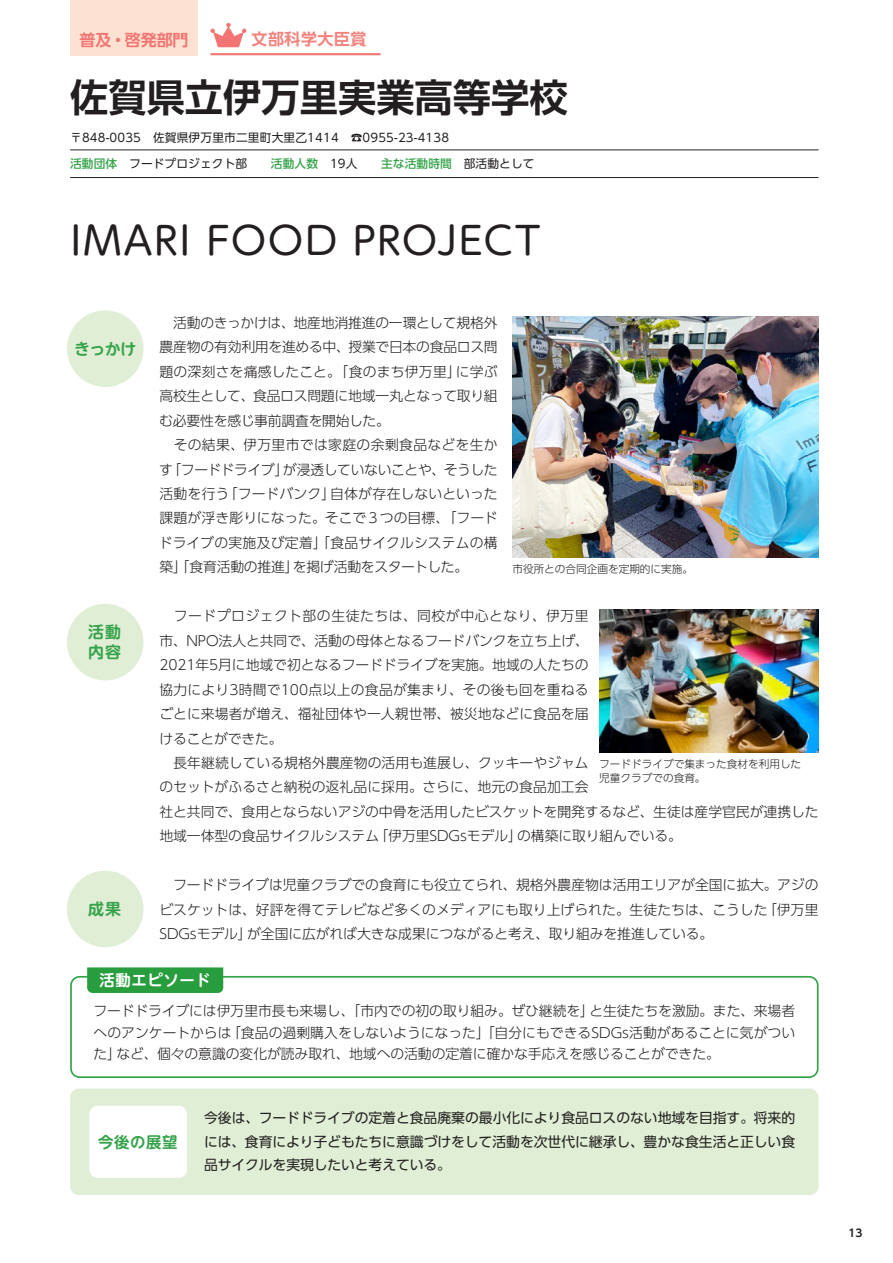
<style>
.page{position:relative;width:893px;height:1263px;background:#fff}
.page>*{position:absolute;margin:0;border:0;box-sizing:border-box;transform-origin:0 0}
.t1{font:38.25px "UD Shin M Go Pro";letter-spacing:.035em;color:#231f20}
.t2{font:700 38.25px "UD Shin Go Pro De";color:#231f20}
.t3{font:700 15.9px/20.2px "UD Shin M Go Pro De";letter-spacing:.015em;color:#36a34b}
.t4{font:700 15.9px "UD Shin Go Pro De";letter-spacing:-.005em;color:#f27573}
.t5{font:700 15.9px "UD Shin Go Pro De";letter-spacing:.035em;color:#f3827d}
.t6{font:700 15.45px "UD Shin M Go Pro De";letter-spacing:.04em;color:#fff}
.t7{font:700 15.45px "UD Shin M Go Pro De";letter-spacing:.04em;color:#36a34b}
.t8{font:300 13.8px/24.5px "UD Shin Go Pro";letter-spacing:-.005em;color:#231f20}
.t9{font:13.8px/23.4px "UD Shin Go Pro";letter-spacing:-.005em;color:#231f20;text-align:justify}
.t10{font:11.7px/25.5px "UD Shin Go Pro";letter-spacing:.015em;color:#231f20}
.t11{font:300 10.65px/14.4px "UD Shin Go Pro";color:#231f20}
.t12{font:700 10.65px "UD Shin Go Pro De";color:#231f20}
.s1{font-weight:500;color:#36a34b}
</style>
<div class="page">
<hr style="left:70px;top:177px;width:749px;height:1px;background:#231f20">
<hr style="left:70px;top:150px;width:749px;height:1px;background:#231f20">
<div style="left:67px;top:310px;width:77px;height:77px;background:#dfeed4;border-radius:50%"></div>
<div style="left:67px;top:604px;width:77px;height:76px;background:#dfeed4;border-radius:50%"></div>
<div style="left:67px;top:871px;width:77px;height:76px;background:#dfeed4;border-radius:50%"></div>
<div style="left:70px;top:1089px;width:749px;height:106px;background:#dfeed4;border-radius:9px"></div>
<div style="left:89px;top:1106px;width:98px;height:72px;background:#fff;border-radius:9px"></div>
<div style="left:70px;top:976px;width:749px;height:102px;border:2px solid #36a34b;border-radius:9px"></div>
<div style="left:87px;top:967px;width:136px;height:26px;background:#279d3d"></div>
<div style="left:70px;top:0;width:128px;height:55px;background:#fee2d1"></div>
<hr style="left:210px;top:53px;width:171px;height:2px;background:#f27573">
<svg style="left:210px;top:23px;width:36px;height:24px"></svg>
<img style="left:512px;top:317px;width:307px;height:240px">
<img style="left:599px;top:609px;width:220px;height:143px">
<p class="t4" style="left:79px;top:27px;width:111px">普及・啓発部門</p>
<p class="t5" style="left:252px;top:26px;width:116px">文部科学大臣賞</p>
<h1 class="t2" style="left:70px;top:67px;width:499px">佐賀県立伊万里実業高等学校</h1>
<p class="t10" style="left:70px;top:125px;width:466px">〒848-0035　佐賀県伊万里市二里町大里乙1414　☎︎0955-23-4138<br><span class="s1">活動団体　</span>フードプロジェクト部　　<span class="s1">活動人数　</span>19人<span class="s1">　　主な活動時間　</span>部活動として</p>
<h1 class="t1" style="left:70px;top:209px;width:472px">IMARI FOOD PROJECT</h1>
<p class="t3" style="left:74px;top:338px;width:64px">きっかけ</p>
<p class="t3" style="left:88px;top:621px;width:34px">活動内容</p>
<p class="t3" style="left:88px;top:898px;width:34px">成果</p>
<p class="t8" style="left:159px;top:310px;width:340px">　活動のきっかけは、地産地消推進の一環として規格外農産物の有効利用を進める中、授業で日本の食品ロス問題の深刻さを痛感したこと。「食のまち伊万里」に学ぶ高校生として、食品ロス問題に地域一丸となって取り組む必要性を感じ事前調査を開始した。<br>　その結果、伊万里市では家庭の余剰食品などを生かす「フードドライブ」が浸透していないことや、そうした活動を行う「フードバンク」自体が存在しないといった課題が浮き彫りになった。そこで３つの目標、「フードドライブの実施及び定着」「食品サイクルシステムの構築」「食育活動の推進」を掲げ活動をスタートした。</p>
<p class="t11" style="left:512px;top:561px;width:182px">市役所との合同企画を定期的に実施。</p>
<p class="t8" style="left:159px;top:603px;width:661px">　フードプロジェクト部の生徒たちは、同校が中心となり、伊万里<br>市、NPO法人と共同で、活動の母体となるフードバンクを立ち上げ、<br>2021年5月に地域で初となるフードドライブを実施。地域の人たちの<br>協力により3時間で100点以上の食品が集まり、その後も回を重ねる<br>ごとに来場者が増え、福祉団体や一人親世帯、被災地などに食品を届<br>けることができた。<br>　長年継続している規格外農産物の活用も進展し、クッキーやジャム<br>のセットがふるさと納税の返礼品に採用。さらに、地元の食品加工会<br>社と共同で、食用とならないアジの中骨を活用したビスケットを開発するなど、生徒は産学官民が連携した地域一体型の食品サイクルシステム「伊万里SDGsモデル」の構築に取り組んでいる。</p>
<p class="t11" style="left:599px;top:756px;width:203px">フードドライブで集まった食材を利用した児童クラブでの食育。</p>
<p class="t8" style="left:159px;top:872px;width:661px;text-align:justify">　フードドライブは児童クラブでの食育にも役立てられ、規格外農産物は活用エリアが全国に拡大。アジのビスケットは、好評を得てテレビなど多くのメディアにも取り上げられた。生徒たちは、こうした「伊万里SDGsモデル」が全国に広がれば大きな成果につながると考え、取り組みを推進している。</p>
<p class="t6" style="left:99px;top:968px;width:113px">活動エピソード</p>
<p class="t8" style="left:93px;top:999px;width:703px;line-height:21.8px;text-align:justify">フードドライブには伊万里市長も来場し、「市内での初の取り組み。ぜひ継続を」と生徒たちを激励。また、来場者へのアンケートからは「食品の過剰購入をしないようになった」「自分にもできるSDGs活動があることに気がついた」など、個々の意識の変化が読み取れ、地域への活動の定着に確かな手応えを感じることができた。</p>
<p class="t7" style="left:98px;top:1129px;width:81px">今後の展望</p>
<p class="t9" style="left:204px;top:1106px;width:593px">今後は、フードドライブの定着と食品廃棄の最小化により食品ロスのない地域を目指す。将来的には、食育により子どもたちに意識づけをして活動を次世代に継承し、豊かな食生活と正しい食品サイクルを実現したいと考えている。</p>
<p class="t12" style="left:849px;top:1224px;width:16px">13</p>
</div>
